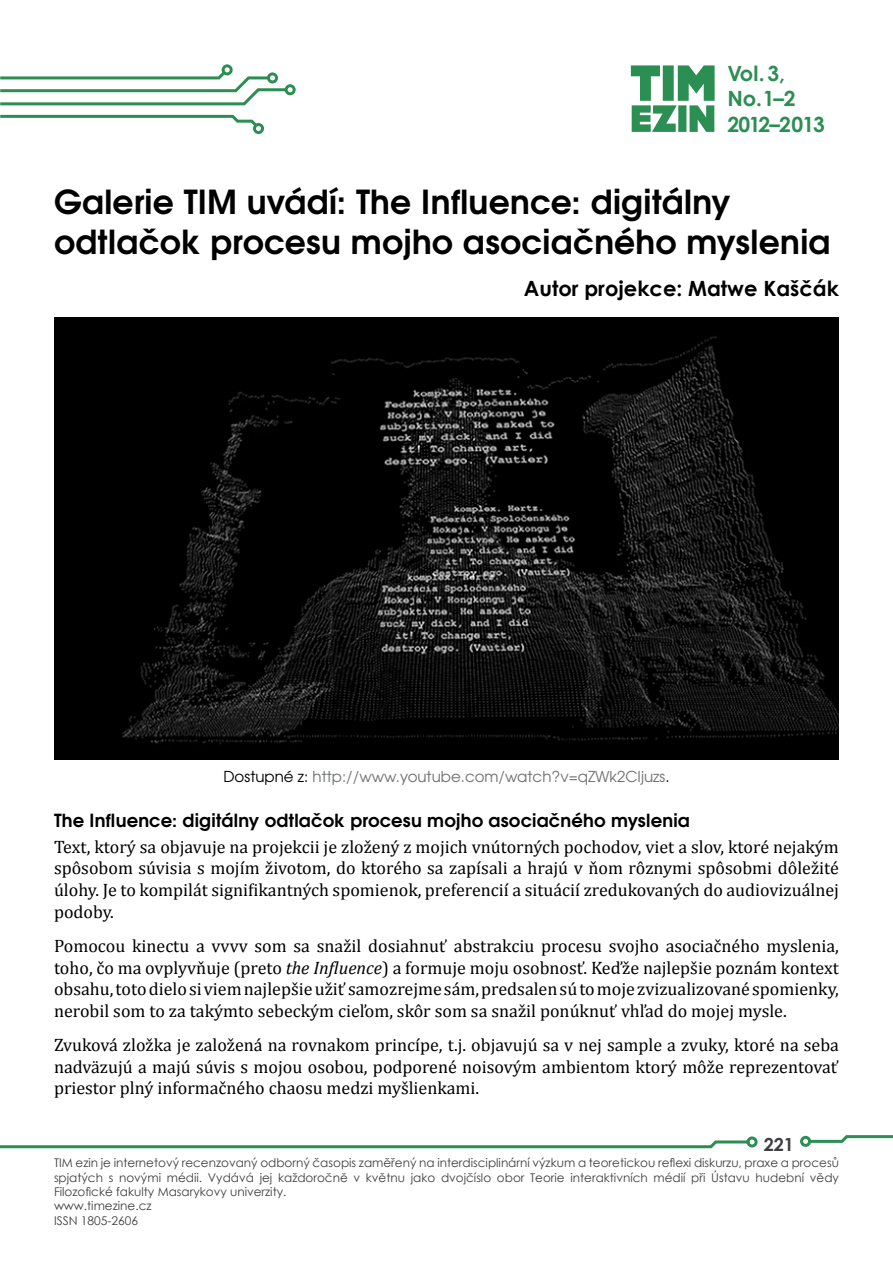
<style>
.page{position:relative;width:893px;height:1263px;background:#fff}
.page>*{position:absolute;margin:0;border:0;box-sizing:border-box;transform-origin:0 0}
.t1{font:700 33px/39.6px "Te X Gyre Adventor";letter-spacing:.005em;color:#000}
.t2{font:700 21px "Century Gothic";color:#000}
.t3{font:700 21px/25.2px "Century Gothic";letter-spacing:-.025em;color:#2b8e53}
.t4{font:18px/21.6px "Cambria";color:#000;text-align:justify}
.t5{font:700 18px "Te X Gyre Adventor";letter-spacing:.01em;color:#000}
.t6{font:700 18px "Century Gothic";color:#3e3d40}
.t7{font:15px "Te X Gyre Adventor";color:#707172}
.t8{font:12px/14.4px "Century Gothic";color:#3e3d40}
.s1{color:#000}
.s2{font-style:italic}
</style>
<div class="page">
<svg style="left:631px;top:65px;width:84px;height:67px"></svg>
<svg style="left:0;top:115px;width:264px;height:19px"></svg>
<svg style="left:0;top:64px;width:296px;height:41px"></svg>
<svg style="left:800px;top:1135px;width:93px;height:12px"></svg>
<svg style="left:0;top:1136px;width:758px;height:13px"></svg>
<img style="left:54px;top:318px;width:785px;height:441px">
<p class="t3" style="left:727px;top:60px;width:99px">Vol. 3,<br>No.1–2<br>2012–2013</p>
<h1 class="t1" style="left:54px;top:179px;width:778px">Galerie TIM uvádí: The Influence: digitálny odtlačok procesu mojho asociačného myslenia</h1>
<p class="t2" style="left:524px;top:273px;width:317px">Autor projekce: Matwe Kaščák</p>
<p class="t7" style="left:223px;top:765px;width:448px"><span class="s1">Dostupné z:</span> http://www.youtube.com/watch?v=qZWk2CIjuzs<span class="s1">.</span></p>
<p class="t5" style="left:54px;top:805px;width:637px">The Influence: digitálny odtlačok procesu mojho asociačného myslenia</p>
<p class="t4" style="left:54px;top:836px;width:786px">Text, ktorý sa objavuje na projekcii je zložený z mojich vnútorných pochodov, viet a slov, ktoré nejakým spôsobom súvisia s mojím životom, do ktorého sa zapísali a hrajú v ňom rôznymi spôsobmi dôležité úlohy. Je to kompilát signifikantných spomienok, preferencií a situácií zredukovaných do audiovizuálnej podoby.</p>
<p class="t4" style="left:54px;top:935px;width:786px">Pomocou kinectu a vvvv som sa snažil dosiahnuť abstrakciu procesu svojho asociačného myslenia, toho, čo ma ovplyvňuje (preto <span class="s2">the Influence</span>) a formuje moju osobnosť. Keďže najlepšie poznám kontext obsahu, toto dielo si viem najlepšie užiť samozrejme sám, predsalen sú to moje zvizualizované spomienky, nerobil som to za takýmto sebeckým cieľom, skôr som sa snažil ponúknuť vhľad do mojej mysle.</p>
<p class="t4" style="left:54px;top:1034px;width:786px">Zvuková zložka je založená na rovnakom princípe, t.j. objavujú sa v nej sample a zvuky, ktoré na seba nadväzujú a majú súvis s mojou osobou, podporené noisovým ambientom ktorý môže reprezentovať priestor plný informačného chaosu medzi myšlienkami.</p>
<p class="t6" style="left:764px;top:1130px;width:32px">221</p>
<p class="t8" style="left:54px;top:1155px;width:786px">TIM ezin je internetový recenzovaný odborný časopis zaměřený na interdisciplinární výzkum a teoretickou reflexi diskurzu, praxe a procesů spjatých s novými médii. Vydává jej každoročně v květnu jako dvojčíslo obor Teorie interaktivních médií při Ústavu hudební vědy Filozofické fakulty Masarykovy univerzity.<br>www.timezine.cz<br>ISSN 1805-2606</p>
</div>
